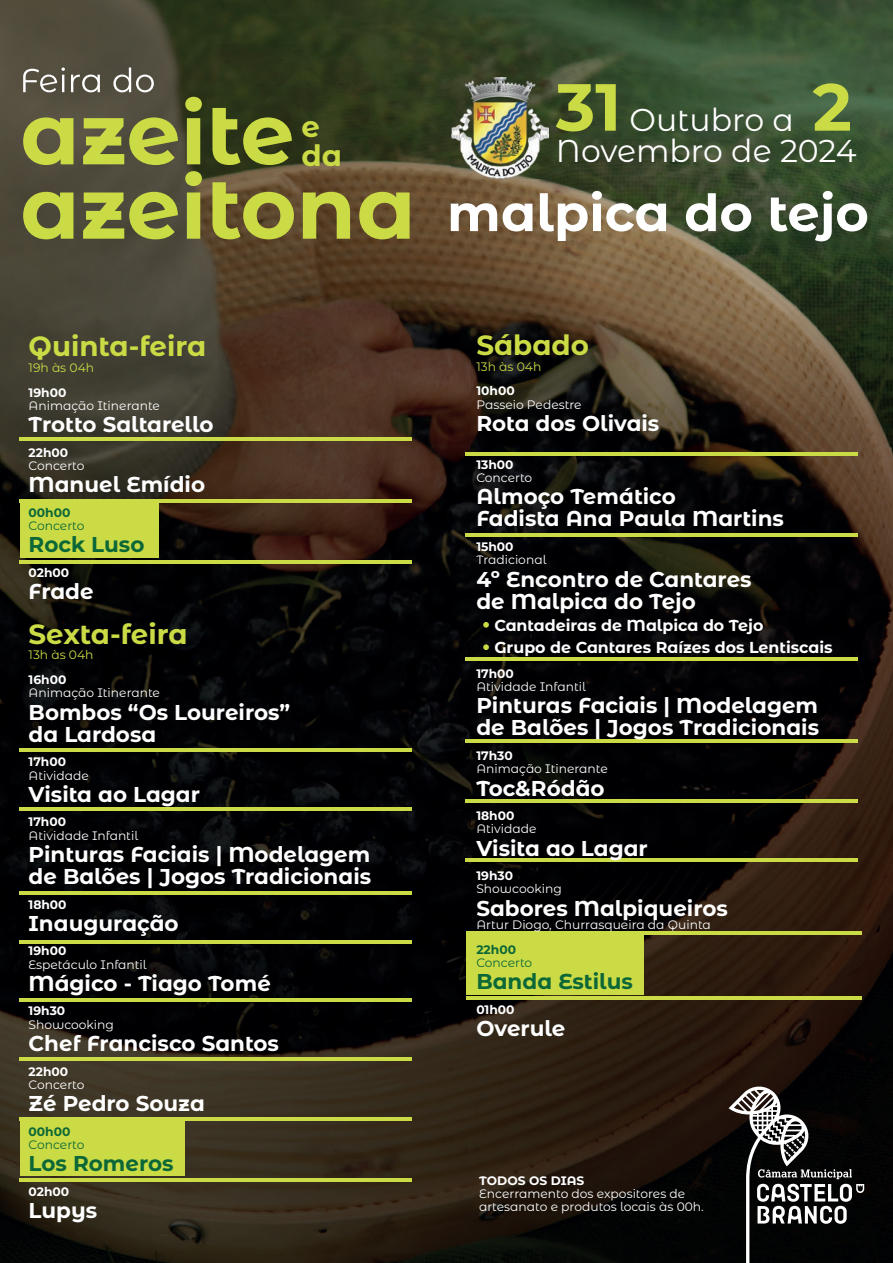
<style>
.page{position:relative;width:893px;height:1263px;background:#fff}
.page>*{position:absolute;margin:0;border:0;box-sizing:border-box;transform-origin:0 0}
.t1{font:700 51px "Montserrat Alternates";color:#fff}
.t2{font:31.5px/31px "Montserrat Alternates";color:#fff}
.t3{font:700 29.25px/29.7px "Montserrat Alternates";color:#cbdb45}
.t4{font:700 27.75px "Montserrat Alternates";color:#cbdb45}
.t5{font:700 21.45px/22.2px "Montserrat Alternates";color:#fff}
.t6{font:700 21.45px "Montserrat Alternates";color:#0c6737}
.t7{font:700 15.9px/22.2px "Montserrat Alternates";color:#fff}
.t8{font:12.3px/13.4px "Montserrat Alternates";color:#fff}
.t9{font:700 12.3px "Montserrat Alternates";color:#fff}
.t10{font:12.3px "Montserrat Alternates";color:#cbdb45}
.t11{font:12.3px "Montserrat Alternates";letter-spacing:-.01em;color:#0c6737}
.t12{font:700 12.3px "Montserrat Alternates";color:#0c6737}
.s1{font-weight:700;font-size:66.45px;color:#cbdb45}
</style>
<div class="page">
<img style="left:0;top:0;width:472px;height:1263px">
<img style="left:472px;top:0;width:421px;height:104px">
<img style="left:526px;top:104px;width:367px;height:1159px">
<img style="left:472px;top:178px;width:54px;height:1085px">
<svg style="left:729px;top:1084px;width:135px;height:179px;background:#2f2f2f"></svg>
<hr style="left:20px;top:438px;width:392px;height:3px;background:#cbdb45">
<hr style="left:20px;top:499px;width:392px;height:3px;background:#cbdb45">
<hr style="left:20px;top:561px;width:392px;height:3px;background:#cbdb45">
<hr style="left:20px;top:749px;width:392px;height:3px;background:#cbdb45">
<hr style="left:20px;top:808px;width:392px;height:3px;background:#cbdb45">
<hr style="left:20px;top:891px;width:392px;height:3px;background:#cbdb45">
<hr style="left:20px;top:940px;width:392px;height:3px;background:#cbdb45">
<hr style="left:20px;top:999px;width:392px;height:3px;background:#cbdb45">
<hr style="left:20px;top:1058px;width:392px;height:3px;background:#cbdb45">
<hr style="left:20px;top:1118px;width:392px;height:3px;background:#cbdb45">
<hr style="left:20px;top:1179px;width:392px;height:3px;background:#cbdb45">
<div style="left:20px;top:1118px;width:165px;height:57px;background:#cbdb45"></div>
<div style="left:20px;top:499px;width:139px;height:59px;background:#cbdb45"></div>
<hr style="left:466px;top:452px;width:392px;height:3px;background:#cbdb45">
<hr style="left:466px;top:534px;width:392px;height:3px;background:#cbdb45">
<hr style="left:466px;top:657px;width:392px;height:3px;background:#cbdb45">
<hr style="left:466px;top:739px;width:392px;height:4px;background:#cbdb45">
<hr style="left:466px;top:800px;width:392px;height:3px;background:#cbdb45">
<hr style="left:466px;top:859px;width:392px;height:3px;background:#cbdb45">
<hr style="left:469px;top:931px;width:392px;height:3px;background:#cbdb45">
<hr style="left:466px;top:996px;width:396px;height:3px;background:#cbdb45">
<svg style="left:483px;top:622px;width:6px;height:6px"></svg>
<svg style="left:483px;top:644px;width:6px;height:6px"></svg>
<div style="left:466px;top:931px;width:178px;height:64px;background:#cbdb45"></div>
<svg style="left:23px;top:67px;width:42px;height:25px"></svg>
<svg style="left:71px;top:75px;width:29px;height:17px"></svg>
<svg style="left:113px;top:67px;width:41px;height:25px"></svg>
<svg style="left:23px;top:117px;width:50px;height:48px;background:#a4ac43"></svg>
<svg style="left:83px;top:117px;width:95px;height:48px;background:#9ca442"></svg>
<svg style="left:185px;top:97px;width:17px;height:67px"></svg>
<svg style="left:212px;top:108px;width:80px;height:57px;background:#7d8a2f"></svg>
<svg style="left:23px;top:192px;width:50px;height:47px;background:#a1ab40"></svg>
<svg style="left:83px;top:192px;width:95px;height:47px;background:#9ba341"></svg>
<svg style="left:185px;top:171px;width:17px;height:68px"></svg>
<svg style="left:212px;top:182px;width:82px;height:57px;background:#97953b"></svg>
<svg style="left:303px;top:192px;width:47px;height:47px;background:#a1a239"></svg>
<svg style="left:359px;top:192px;width:51px;height:47px;background:#a9ab3d"></svg>
<img style="left:451px;top:77px;width:97px;height:101px">
<h3 class="t3" style="left:301px;top:110px;width:42px">e da</h3>
<p class="t4" style="left:29px;top:326px;width:179px">Quinta-feira</p>
<p class="t10" style="left:29px;top:359px;width:67px">19h às 04h</p>
<p class="t9" style="left:29px;top:383px;width:39px">19h00</p>
<p class="t8" style="left:29px;top:398px;width:133px">Animação Itinerante</p>
<p class="t5" style="left:29px;top:412px;width:187px">Trotto Saltarello</p>
<p class="t9" style="left:29px;top:443px;width:41px">22h00</p>
<p class="t8" style="left:29px;top:459px;width:57px">Concerto</p>
<p class="t5" style="left:29px;top:472px;width:178px">Manuel Emídio</p>
<p class="t12" style="left:29px;top:504px;width:43px">00h00</p>
<p class="t11" style="left:29px;top:517px;width:57px">Concerto</p>
<p class="t6" style="left:29px;top:529px;width:117px">Rock Luso</p>
<p class="t9" style="left:29px;top:564px;width:42px">02h00</p>
<p class="t5" style="left:29px;top:579px;width:67px">Frade</p>
<p class="t4" style="left:29px;top:614px;width:160px">Sexta-feira</p>
<p class="t10" style="left:29px;top:647px;width:66px">13h às 04h</p>
<p class="t9" style="left:29px;top:671px;width:39px">16h00</p>
<p class="t8" style="left:29px;top:686px;width:133px">Animação Itinerante</p>
<p class="t5" style="left:29px;top:700px;width:263px">Bombos “Os Loureiros” da Lardosa</p>
<p class="t9" style="left:29px;top:753px;width:39px">17h00</p>
<p class="t8" style="left:29px;top:768px;width:62px">Atividade</p>
<p class="t5" style="left:29px;top:782px;width:173px">Visita ao Lagar</p>
<p class="t9" style="left:29px;top:813px;width:39px">17h00</p>
<p class="t8" style="left:29px;top:828px;width:111px">Atividade Infantil</p>
<p class="t5" style="left:29px;top:842px;width:344px">Pinturas Faciais | Modelagem de Balões | Jogos Tradicionais</p>
<p class="t9" style="left:29px;top:895px;width:40px">18h00</p>
<p class="t5" style="left:29px;top:911px;width:152px">Inauguração</p>
<p class="t9" style="left:29px;top:942px;width:39px">19h00</p>
<p class="t8" style="left:29px;top:957px;width:120px">Espetáculo Infantil</p>
<p class="t5" style="left:29px;top:971px;width:244px">Mágico - Tiago Tomé</p>
<p class="t9" style="left:29px;top:1002px;width:38px">19h30</p>
<p class="t8" style="left:29px;top:1017px;width:87px">Showcooking</p>
<p class="t5" style="left:29px;top:1031px;width:252px">Chef Francisco Santos</p>
<p class="t9" style="left:29px;top:1062px;width:41px">22h00</p>
<p class="t8" style="left:29px;top:1077px;width:57px">Concerto</p>
<p class="t5" style="left:29px;top:1091px;width:178px">Zé Pedro Souza</p>
<p class="t12" style="left:29px;top:1122px;width:43px">00h00</p>
<p class="t11" style="left:29px;top:1136px;width:57px">Concerto</p>
<p class="t6" style="left:29px;top:1148px;width:147px">Los Romeros</p>
<p class="t9" style="left:29px;top:1182px;width:42px">02h00</p>
<p class="t5" style="left:29px;top:1198px;width:70px">Lupys</p>
<h2 class="t2" style="left:556px;top:103px;width:302px"><span class="s1">31</span> Outubro a <span class="s1">2<br></span>Novembro de 2024</h2>
<h1 class="t1" style="left:447px;top:176px;width:423px">malpica do tejo</h1>
<p class="t4" style="left:476px;top:325px;width:114px">Sábado</p>
<p class="t10" style="left:476px;top:358px;width:66px">13h às 04h</p>
<p class="t9" style="left:476px;top:382px;width:40px">10h00</p>
<p class="t8" style="left:476px;top:397px;width:107px">Passeio Pedestre</p>
<p class="t5" style="left:476px;top:411px;width:184px">Rota dos Olivais</p>
<p class="t9" style="left:476px;top:455px;width:39px">13h00</p>
<p class="t8" style="left:476px;top:470px;width:57px">Concerto</p>
<p class="t5" style="left:476px;top:484px;width:309px">Almoço Temático<br>Fadista Ana Paula Martins</p>
<p class="t9" style="left:476px;top:538px;width:39px">15h00</p>
<p class="t8" style="left:476px;top:553px;width:72px">Tradicional</p>
<p class="t5" style="left:476px;top:567px;width:277px">4º Encontro de Cantares de Malpica do Tejo</p>
<p class="t7" style="left:494px;top:613px;width:340px">Cantadeiras de Malpica do Tejo<br>Grupo de Cantares Raízes dos Lentiscais</p>
<p class="t9" style="left:476px;top:664px;width:39px">17h00</p>
<p class="t8" style="left:476px;top:679px;width:111px">Atividade Infantil</p>
<p class="t5" style="left:476px;top:693px;width:344px">Pinturas Faciais | Modelagem de Balões | Jogos Tradicionais</p>
<p class="t9" style="left:476px;top:747px;width:38px">17h30</p>
<p class="t8" style="left:476px;top:762px;width:133px">Animação Itinerante</p>
<p class="t5" style="left:476px;top:776px;width:130px">Toc&amp;Ródão</p>
<p class="t9" style="left:476px;top:807px;width:40px">18h00</p>
<p class="t8" style="left:476px;top:822px;width:62px">Atividade</p>
<p class="t5" style="left:476px;top:836px;width:173px">Visita ao Lagar</p>
<p class="t9" style="left:476px;top:867px;width:38px">19h30</p>
<p class="t8" style="left:476px;top:882px;width:87px">Showcooking</p>
<p class="t5" style="left:476px;top:896px;width:253px">Sabores Malpiqueiros</p>
<p class="t8" style="left:476px;top:917px;width:236px">Artur Diogo, Churrasqueira da Quinta</p>
<p class="t12" style="left:476px;top:940px;width:41px">22h00</p>
<p class="t11" style="left:476px;top:954px;width:57px">Concerto</p>
<p class="t6" style="left:476px;top:966px;width:158px">Banda Estilus</p>
<p class="t9" style="left:476px;top:1000px;width:40px">01h00</p>
<p class="t5" style="left:476px;top:1016px;width:91px">Overule</p>
<p class="t9" style="left:479px;top:1171px;width:107px">TODOS OS DIAS</p>
<p class="t8" style="left:479px;top:1186px;width:226px">Encerramento dos expositores de artesanato e produtos locais às 00h.</p>
</div>
